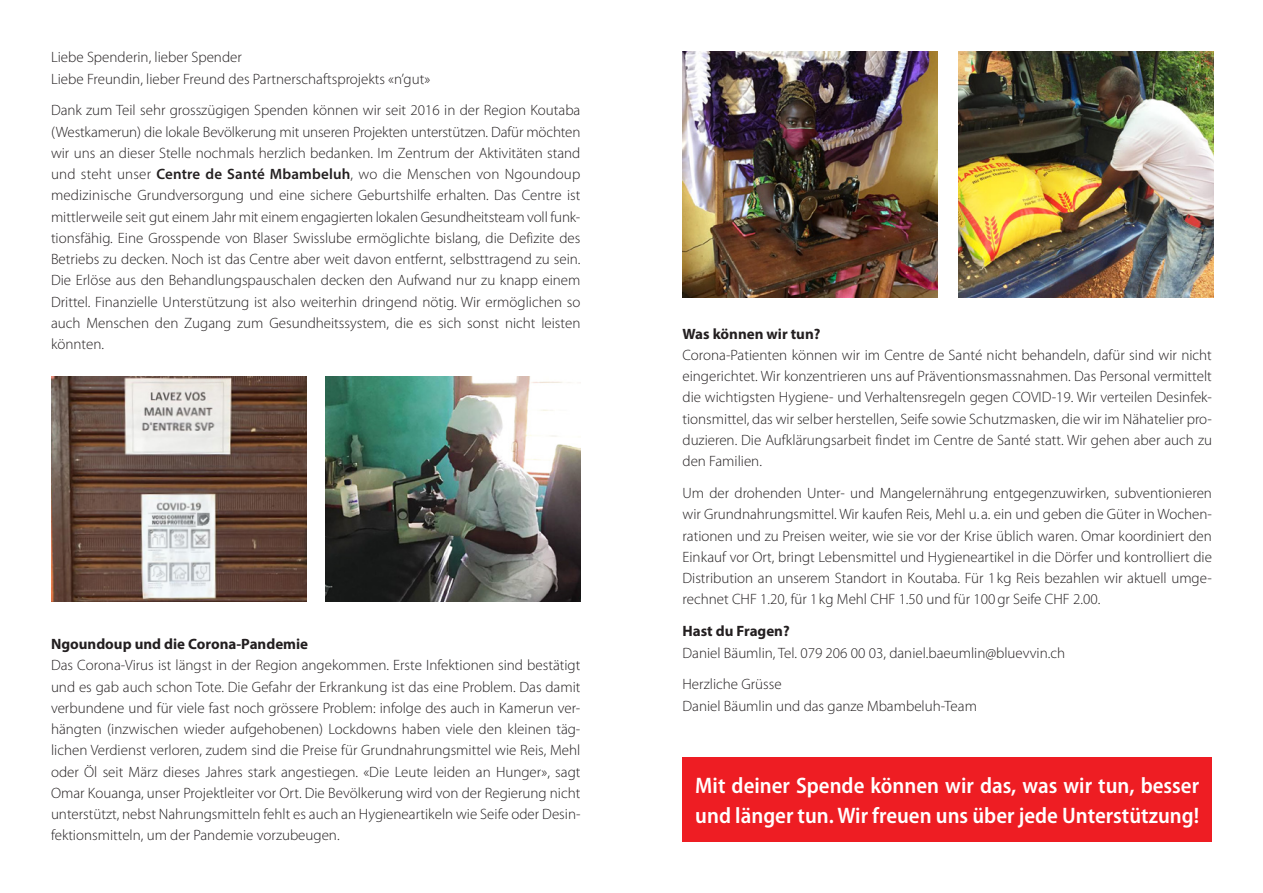
<style>
.page{position:relative;width:1263px;height:893px;background:#fff}
.page>*{position:absolute;margin:0;border:0;box-sizing:border-box;transform-origin:0 0}
.t1{font:600 semi-condensed 22.5px/30px "Myriad Pro";color:#fff}
.t2{font:300 15px/21.3px "Myriad Pro";color:#231f20;text-align:justify}
.t3{font:700 15px "Myriad Pro";color:#231f20}
.s1{font-weight:600}
</style>
<div class="page">
<div style="left:682px;top:757px;width:530px;height:85px;background:#ee1d23"></div>
<img style="left:325px;top:376px;width:255px;height:226px">
<img style="left:958px;top:51px;width:256px;height:247px">
<img style="left:51px;top:376px;width:255px;height:226px">
<img style="left:682px;top:51px;width:256px;height:247px">
<p class="t2" style="left:51px;top:46px;width:381px">Liebe Spenderin, lieber Spender<br>Liebe Freundin, lieber Freund des Partnerschaftsprojekts «n’gut»</p>
<p class="t2" style="left:51px;top:100px;width:531px">Dank zum Teil sehr grosszügigen Spenden können wir seit 2016 in der Region Koutaba (Westkamerun) die lokale Bevölkerung mit unseren Projekten unterstützen. Dafür möchten wir uns an dieser Stelle nochmals herzlich bedanken. Im Zentrum der Aktivitäten stand und steht unser <span class="s1">Centre de Santé Mbambeluh</span>, wo die Menschen von Ngoundoup medizinische Grundversorgung und eine sichere Geburtshilfe erhalten. Das Centre ist mittlerweile seit gut einem Jahr mit einem engagierten lokalen Gesundheitsteam voll funk&shy;tionsfähig. Eine Grosspende von Blaser Swisslube ermöglichte bislang, die Defizite des Betriebs zu decken. Noch ist das Centre aber weit davon entfernt, selbsttragend zu sein.<br>Die Erlöse aus den Behandlungspauschalen decken den Aufwand nur zu knapp einem Drittel. Finanzielle Unterstützung ist also weiterhin dringend nötig. Wir ermöglichen so auch Menschen den Zugang zum Gesundheitssystem, die es sich sonst nicht leisten könnten.</p>
<p class="t3" style="left:51px;top:634px;width:259px">Ngoundoup und die Corona-Pandemie</p>
<p class="t2" style="left:51px;top:654px;width:531px">Das Corona-Virus ist längst in der Region angekommen. Erste Infektionen sind bestätigt und es gab auch schon Tote. Die Gefahr der Erkrankung ist das eine Problem. Das damit verbundene und für viele fast noch grössere Problem: infolge des auch in Kamerun ver&shy;hängten (inzwischen wieder aufgehobenen) Lockdowns haben viele den kleinen täg&shy;lichen Verdienst verloren, zudem sind die Preise für Grundnahrungsmittel wie Reis, Mehl oder Öl seit März dieses Jahres stark angestiegen. «Die Leute leiden an Hunger», sagt Omar Kouanga, unser Projektleiter vor Ort. Die Bevölkerung wird von der Regierung nicht unterstützt, nebst Nahrungsmitteln fehlt es auch an Hygieneartikeln wie Seife oder Desin&shy;fektionsmitteln, um der Pandemie vorzubeugen.</p>
<p class="t3" style="left:682px;top:324px;width:139px">Was können wir tun?</p>
<p class="t2" style="left:682px;top:344px;width:531px">Corona-Patienten können wir im Centre de Santé nicht behandeln, dafür sind wir nicht eingerichtet. Wir konzentrieren uns auf Präventionsmassnahmen. Das Personal vermittelt die wichtigsten Hygiene- und Verhaltensregeln gegen COVID-19. Wir verteilen Desinfek&shy;tionsmittel, das wir selber herstellen, Seife sowie Schutzmasken, die wir im Nähatelier pro&shy;duzieren. Die Aufklärungsarbeit findet im Centre de Santé statt. Wir gehen aber auch zu den Familien.</p>
<p class="t2" style="left:682px;top:482px;width:531px">Um der drohenden Unter- und Mangelernährung entgegenzuwirken, subventionieren wir Grundnahrungsmittel. Wir kaufen Reis, Mehl u. a. ein und geben die Güter in Wochen&shy;rationen und zu Preisen weiter, wie sie vor der Krise üblich waren. Omar koordiniert den Einkauf vor Ort, bringt Lebensmittel und Hygieneartikel in die Dörfer und kontrolliert die Distribution an unserem Standort in Koutaba. Für 1kg Reis bezahlen wir aktuell umge&shy;rechnet CHF 1.20, für 1kg Mehl CHF 1.50 und für 100gr Seife CHF 2.00.</p>
<p class="t3" style="left:682px;top:621px;width:109px">Hast du Fragen?</p>
<p class="t2" style="left:682px;top:636px;width:384px;line-height:32px">Daniel Bäumlin, Tel. 079 206 00 03, daniel.baeumlin@bluevvin.ch<br>Herzliche Grüsse</p>
<p class="t2" style="left:682px;top:695px;width:296px">Daniel Bäumlin und das ganze Mbambeluh-Team</p>
<h1 class="t1" style="left:695px;top:770px;width:505px">Mit deiner Spende können wir das, was wir tun, besser und länger tun. Wir freuen uns über jede Unterstützung!</h1>
</div>
